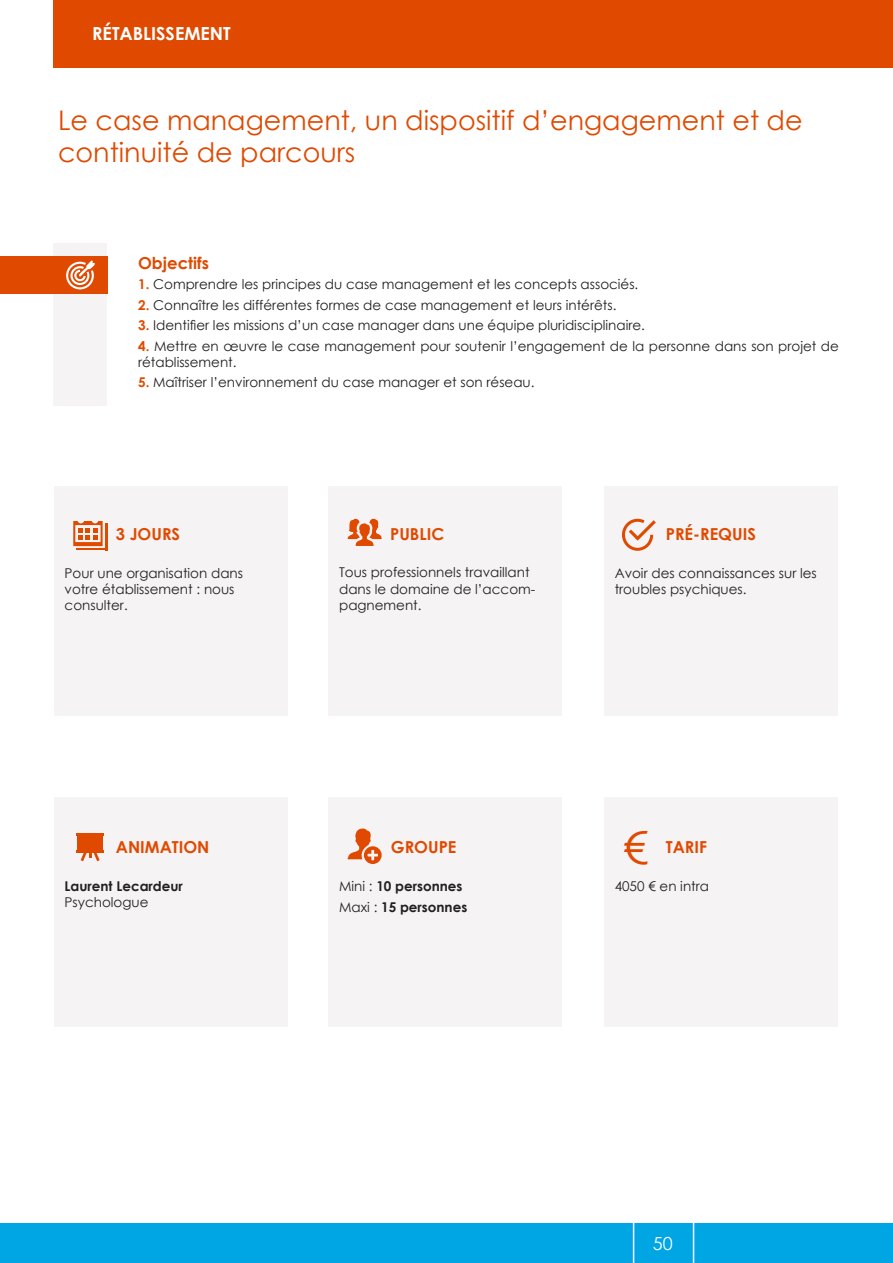
<style>
.page{position:relative;width:893px;height:1263px;background:#fff}
.page>*{position:absolute;margin:0;border:0;box-sizing:border-box;transform-origin:0 0}
.Som_niv_2_conduite{font:45px "Century Gothic";color:#e04a00}
.Som_niv_2_conduite-2{font:27px/32.4px "Century Gothic";color:#e04a00}
.Som_niv_2_conduite-3{font:700 18px "Century Gothic";color:#fff}
.t1{font:18px "Century Gothic";color:#fff}
.Som_niv_2_conduite-4{font:700 16.5px "Century Gothic";color:#e04a00}
.Som_niv_2_conduite-5{font:13.5px/16.2px "Century Gothic";color:#231f20}
.Som_niv_2_conduite-6{font:700 13.5px/16.2px "Century Gothic";color:#231f20}
.s1{font-weight:700;color:#e04a00}
.s2{font-weight:400}
</style>
<div class="page">
<div style="left:0;top:1224px;width:893px;height:39px;background:#00a5e4"></div>
<hr style="left:633px;top:1215px;width:1px;height:48px;background:#fff">
<hr style="left:693px;top:1219px;width:1px;height:44px;background:#fff">
<div style="left:54px;top:0;width:839px;height:67px;background:#e04a00"></div>
<div style="left:54px;top:243px;width:53px;height:162px;background:#f6f3f4"></div>
<div style="left:0;top:256px;width:107px;height:38px;background:#e04a00"></div>
<div style="left:328px;top:486px;width:234px;height:230px;background:#f6f3f4"></div>
<div style="left:604px;top:486px;width:234px;height:230px;background:#f6f3f4"></div>
<div style="left:54px;top:797px;width:234px;height:229px;background:#f6f3f4"></div>
<div style="left:328px;top:797px;width:234px;height:229px;background:#f6f3f4"></div>
<div style="left:604px;top:797px;width:234px;height:229px;background:#f6f3f4"></div>
<div style="left:54px;top:486px;width:234px;height:230px;background:#f6f3f4"></div>
<svg style="left:348px;top:518px;width:34px;height:28px"></svg>
<hr style="left:76px;top:833px;width:28px;height:3px;background:#e04a00">
<hr style="left:76px;top:850px;width:28px;height:2px;background:#e04a00">
<div style="left:78px;top:835px;width:25px;height:15px;background:#e04a00"></div>
<svg style="left:81px;top:852px;width:19px;height:9px"></svg>
<svg style="left:622px;top:518px;width:34px;height:33px"></svg>
<svg style="left:347px;top:828px;width:35px;height:36px"></svg>
<hr style="left:105px;top:523px;width:2px;height:27px;background:#e04a00">
<hr style="left:76px;top:548px;width:31px;height:2px;background:#e04a00">
<svg style="left:73px;top:521px;width:30px;height:25px"></svg>
<svg style="left:66px;top:260px;width:29px;height:30px"></svg>
<p class="Som_niv_2_conduite-3" style="left:92px;top:20px;width:140px">RÉTABLISSEMENT</p>
<p class="Som_niv_2_conduite-2" style="left:58px;top:103px;width:746px">Le case management, un dispositif d’engagement et de continuité de parcours</p>
<p class="Som_niv_2_conduite-4" style="left:138px;top:250px;width:72px">Objectifs</p>
<p class="Som_niv_2_conduite-5" style="left:138px;top:276px;width:502px"><span class="s1">1.</span> Comprendre les principes du case management et les concepts associés.</p>
<p class="Som_niv_2_conduite-5" style="left:138px;top:296px;width:480px"><span class="s1">2.</span> Connaître les différentes formes de case management et leurs intérêts.</p>
<p class="Som_niv_2_conduite-5" style="left:138px;top:317px;width:508px"><span class="s1">3.</span> Identifier les missions d’un case manager dans une équipe pluridisciplinaire.</p>
<p class="Som_niv_2_conduite-5" style="left:138px;top:337px;width:702px"><span class="s1">4.</span> Mettre en œuvre le case management pour soutenir l’engagement de la personne dans son projet de rétablissement.</p>
<p class="Som_niv_2_conduite-5" style="left:138px;top:374px;width:398px"><span class="s1">5.</span> Maîtriser l’environnement du case manager et son réseau.</p>
<p class="Som_niv_2_conduite-4" style="left:116px;top:521px;width:66px">3 JOURS</p>
<p class="Som_niv_2_conduite-5" style="left:65px;top:564px;width:180px">Pour une organisation dans votre établissement : nous consulter.</p>
<p class="Som_niv_2_conduite-4" style="left:390px;top:521px;width:56px">PUBLIC</p>
<p class="Som_niv_2_conduite-4" style="left:666px;top:521px;width:92px">PRÉ-REQUIS</p>
<p class="Som_niv_2_conduite-5" style="left:339px;top:564px;width:198px">Tous professionnels travaillant dans le domaine de l’accom&shy;pagnement.</p>
<p class="Som_niv_2_conduite-5" style="left:615px;top:565px;width:204px">Avoir des connaissances sur les troubles psychiques.</p>
<p class="Som_niv_2_conduite" style="left:623px;top:816px;width:26px">€</p>
<p class="Som_niv_2_conduite-4" style="left:116px;top:835px;width:95px">ANIMATION</p>
<p class="Som_niv_2_conduite-4" style="left:391px;top:835px;width:67px">GROUPE</p>
<p class="Som_niv_2_conduite-4" style="left:666px;top:835px;width:43px">TARIF</p>
<p class="Som_niv_2_conduite-6" style="left:65px;top:877px;width:120px">Laurent Lecardeur<br><span class="s2">Psychologue</span></p>
<p class="Som_niv_2_conduite-6" style="left:339px;top:877px;width:125px"><span class="s2">Mini :</span> 10 personnes</p>
<p class="Som_niv_2_conduite-6" style="left:339px;top:898px;width:130px"><span class="s2">Maxi :</span> 15 personnes</p>
<p class="Som_niv_2_conduite-5" style="left:615px;top:878px;width:96px">4050 € en intra</p>
<h3 class="t1" style="left:653px;top:1231px;width:21px">50</h3>
</div>
